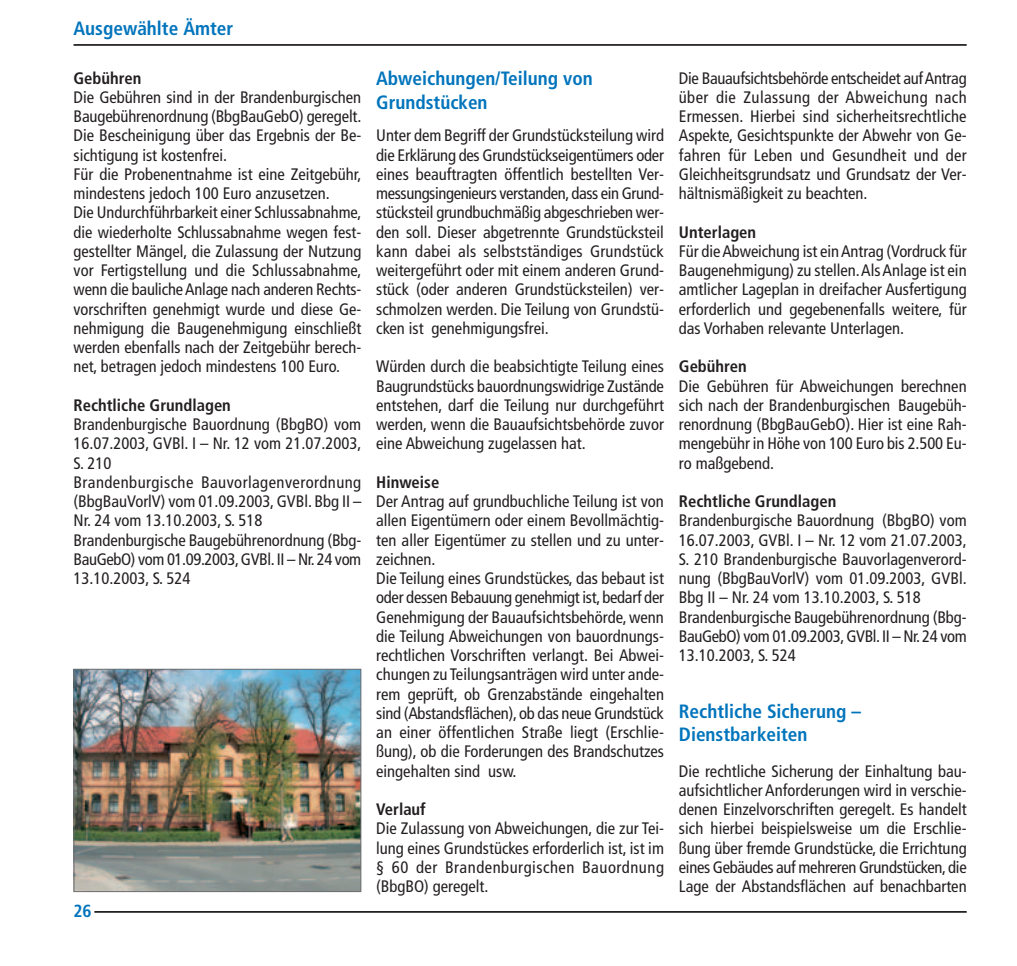
<style>
.page{position:relative;width:1017px;height:966px;background:#fff}
.page>*{position:absolute;margin:0;border:0;box-sizing:border-box;transform-origin:0 0}
.t1{font:700 condensed 19.25px/23.1px "Frutiger";color:#0074bc}
.t2{font:700 condensed 17.5px "Frutiger";color:#0074bc}
.t3{font:condensed 16.62px/19.2px "Frutiger";color:#231f20;text-align:justify}
.t4{font:700 condensed 16.62px "Frutiger";color:#231f20}
</style>
<div class="page">
<hr style="left:74px;top:44px;width:892px;height:2px;background:#231f20">
<hr style="left:94px;top:911px;width:872px;height:2px;background:#231f20">
<img style="left:76px;top:671px;width:283px;height:219px">
<div style="left:74px;top:669px;width:287px;height:223px;border:1px solid #6d6e71"></div>
<p class="t1" style="left:74px;top:18px;width:161px">Ausgewählte Ämter</p>
<p class="t4" style="left:74px;top:71px;width:69px">Gebühren</p>
<p class="t3" style="left:74px;top:89px;width:289px;text-align:left">Die Gebühren sind in der Brandenburgischen Baugebührenordnung (BbgBauGebO) geregelt.<br>Die Bescheinigung über das Ergebnis der Be&shy;sichtigung ist kostenfrei.<br>Für die Probenentnahme ist eine Zeitgebühr, mindestens jedoch 100 Euro anzusetzen.<br>Die Undurchführbarkeit einer Schlussabnahme, die wiederholte Schlussabnahme wegen fest&shy;gestellter Mängel, die Zulassung der Nutzung vor Fertigstellung und die Schlussabnahme, wenn die bauliche Anlage nach anderen Rechts&shy;vorschriften genehmigt wurde und diese Ge&shy;nehmigung die Baugenehmigung einschließt werden ebenfalls nach der Zeitgebühr berech&shy;net, betragen jedoch mindestens 100 Euro.</p>
<p class="t4" style="left:74px;top:398px;width:159px">Rechtliche Grundlagen</p>
<p class="t3" style="left:74px;top:416px;width:289px;text-align:left">Brandenburgische Bauordnung (BbgBO) vom 16.07.2003, GVBl. I – Nr. 12 vom 21.07.2003, S. 210<br>Brandenburgische Bauvorlagenverordnung (BbgBauVorlV) vom 01.09.2003, GVBl. Bbg II – Nr. 24 vom 13.10.2003, S. 518<br>Brandenburgische Baugebührenordnung (Bbg-BauGebO) vom 01.09.2003,GVBl.II – Nr.24 vom 13.10.2003, S. 524</p>
<p class="t2" style="left:74px;top:904px;width:20px">26</p>
<p class="t1" style="left:376px;top:69px;width:218px">Abweichungen/Teilung von<br>Grundstücken</p>
<p class="t3" style="left:376px;top:127px;width:289px">Unter dem Begriff der Grundstücksteilung wird die Erklärung des Grundstückseigentümers oder eines beauftragten öffentlich bestellten Ver&shy;messungsingenieurs verstanden, dass ein Grund&shy;stücksteil grundbuchmäßig abgeschrieben wer&shy;den soll. Dieser abgetrennte Grundstücksteil kann dabei als selbstständiges Grundstück weitergeführt oder mit einem anderen Grund&shy;stück (oder anderen Grundstücksteilen) ver&shy;schmolzen werden. Die Teilung von Grundstü&shy;cken ist genehmigungsfrei.</p>
<p class="t3" style="left:376px;top:358px;width:289px">Würden durch die beabsichtigte Teilung eines Baugrundstücks bauordnungswidrige Zustände entstehen, darf die Teilung nur durchgeführt werden, wenn die Bauaufsichtsbehörde zuvor eine Abweichung zugelassen hat.</p>
<p class="t4" style="left:376px;top:475px;width:65px">Hinweise</p>
<p class="t3" style="left:376px;top:493px;width:289px;text-align:left">Der Antrag auf grundbuchliche Teilung ist von allen Eigentümern oder einem Bevollmächtig&shy;ten aller Eigentümer zu stellen und zu unter&shy;zeichnen.<br>Die Teilung eines Grundstückes, das bebaut ist oder dessen Bebauung genehmigt ist, bedarf der Genehmigung der Bauaufsichtsbehörde, wenn die Teilung Abweichungen von bauordnungs&shy;rechtlichen Vorschriften verlangt. Bei Abwei&shy;chungen zu Teilungsanträgen wird unter ande&shy;rem geprüft, ob Grenzabstände eingehalten sind (Abstandsflächen), ob das neue Grundstück an einer öffentlichen Straße liegt (Erschlie&shy;ßung), ob die Forderungen des Brandschutzes eingehalten sind usw.</p>
<p class="t4" style="left:376px;top:803px;width:51px">Verlauf</p>
<p class="t3" style="left:376px;top:820px;width:289px">Die Zulassung von Abweichungen, die zur Tei&shy;lung eines Grundstückes erforderlich ist, ist im § 60 der Brandenburgischen Bauordnung (BbgBO) geregelt.</p>
<p class="t3" style="left:679px;top:70px;width:289px">Die Bauaufsichtsbehörde entscheidet auf Antrag über die Zulassung der Abweichung nach Ermessen. Hierbei sind sicherheitsrechtliche Aspekte, Gesichtspunkte der Abwehr von Ge&shy;fahren für Leben und Gesundheit und der Gleichheitsgrundsatz und Grundsatz der Ver&shy;hältnismäßigkeit zu beachten.</p>
<p class="t4" style="left:679px;top:225px;width:79px">Unterlagen</p>
<p class="t3" style="left:679px;top:243px;width:289px">Für die Abweichung ist ein Antrag (Vordruck für Baugenehmigung) zu stellen.Als Anlage ist ein amtlicher Lageplan in dreifacher Ausfertigung erforderlich und gegebenenfalls weitere, für das Vorhaben relevante Unterlagen.</p>
<p class="t4" style="left:679px;top:360px;width:69px">Gebühren</p>
<p class="t3" style="left:679px;top:378px;width:289px">Die Gebühren für Abweichungen berechnen sich nach der Brandenburgischen Baugebüh&shy;renordnung (BbgBauGebO). Hier ist eine Rah&shy;mengebühr in Höhe von 100 Euro bis 2.500 Eu&shy;ro maßgebend.</p>
<p class="t4" style="left:679px;top:495px;width:159px">Rechtliche Grundlagen</p>
<p class="t3" style="left:679px;top:512px;width:289px;text-align:left">Brandenburgische Bauordnung (BbgBO) vom 16.07.2003, GVBl. I – Nr. 12 vom 21.07.2003, S. 210 Brandenburgische Bauvorlagenverord&shy;nung (BbgBauVorlV) vom 01.09.2003, GVBl.<br>Bbg II – Nr. 24 vom 13.10.2003, S. 518<br>Brandenburgische Baugebührenordnung (Bbg-BauGebO) vom 01.09.2003,GVBl.II – Nr.24 vom 13.10.2003, S. 524</p>
<p class="t1" style="left:679px;top:701px;width:184px">Rechtliche Sicherung –<br>Dienstbarkeiten</p>
<p class="t3" style="left:679px;top:763px;width:289px">Die rechtliche Sicherung der Einhaltung bau&shy;aufsichtlicher Anforderungen wird in verschie&shy;denen Einzelvorschriften geregelt. Es handelt sich hierbei beispielsweise um die Erschlie&shy;ßung über fremde Grundstücke, die Errichtung eines Gebäudes auf mehreren Grundstücken, die Lage der Abstandsflächen auf benachbarten</p>
</div>
